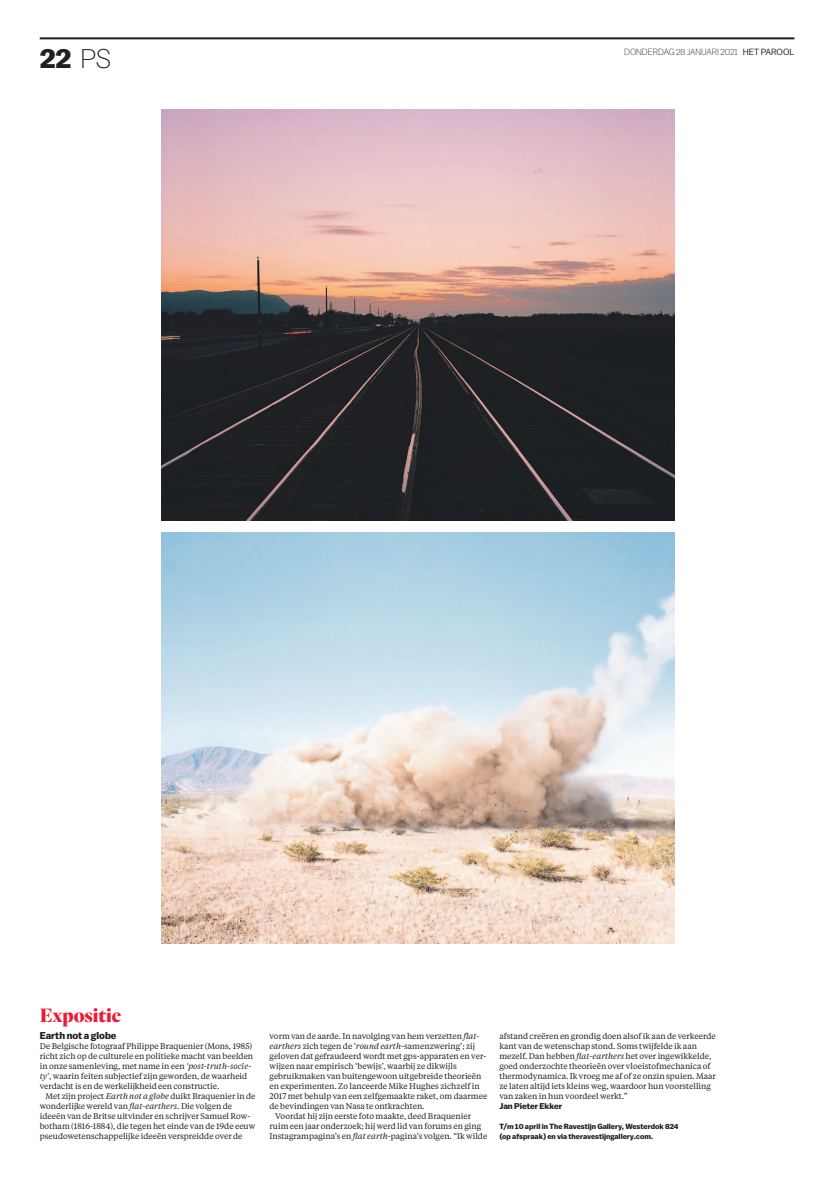
<style>
.page{position:relative;width:820px;height:1177px;background:#fff}
.page>*{position:absolute;margin:0;border:0;box-sizing:border-box;transform-origin:0 0}
.t1{font:700 28px "Balto";color:#231f20}
.t2{font:900 20px "Quarto";color:#ed1a33}
.t3{font:700 10px "Balto";color:#231f20}
.t4{font:300 9px "Balto";color:#231f20}
.t5{font:9px "Balto";color:#231f20}
.t6{font:700 8.4px "Balto";color:#231f20}
.t7{font:8.2px/10px "Tiempos Text";color:#231f20}
.t8{font:700 7.5px/10px "Balto";color:#231f20}
.s1{font-weight:300;font-size:27px}
.s2{font-style:italic}
</style>
<div class="page">
<hr style="left:40px;top:37px;width:754px;height:2px;background:#231f20">
<img style="left:161px;top:110px;width:513px;height:411px">
<img style="left:161px;top:532px;width:513px;height:411px">
<h1 class="t1" style="left:40px;top:48px;width:73px">22 <span class="s1">PS</span></h1>
<p class="t5" style="left:742px;top:48px;width:53px">HET PAROOL</p>
<p class="t4" style="left:624px;top:48px;width:115px">DONDERDAG28 JANUARI 2021</p>
<h2 class="t2" style="left:40px;top:1008px;width:83px">Expositie</h2>
<p class="t3" style="left:40px;top:1031px;width:78px">Earth not a globe</p>
<p class="t7" style="left:40px;top:1041px;width:215px">De Belgische fotograaf Philippe Braquenier (Mons, 1985) richt zich op de culturele en politieke macht van beelden in onze samenleving, met name in een<span class="s2">‘post-truth-socie&shy;ty’</span>, waarin feiten subjectief zijn geworden, de waarheid verdacht is en de werkelijkheid een constructie.</p>
<p class="t7" style="left:40px;top:1091px;width:217px;text-indent:6px">Met zijn project <span class="s2">Earthnot a globe</span> duikt Braquenier in de wonderlijke wereld van <span class="s2">flat-earthers</span>. Die volgen de ideeën van de Britse uitvinder en schrijver Samuel Row&shy;botham (1816-1884), die tegen het einde van de 19de eeuw pseudowetenschappelijke ideeën verspreidde over de</p>
<p class="t7" style="left:269px;top:1031px;width:211px">vorm van de aarde. In navolging van hem verzetten <span class="s2">flat-</span></p>
<p class="t7" style="left:269px;top:1041px;width:207px"><span class="s2">earthers</span> zich tegen de ‘<span class="s2">roundearth</span>-samenzwering’; zij</p>
<p class="t7" style="left:269px;top:1051px;width:218px">geloven dat gefraudeerd wordt met gps-apparaten en ver-</p>
<p class="t7" style="left:269px;top:1061px;width:189px">wijzen naar empirisch ‘bewijs’, waarbij ze dikwijls</p>
<p class="t7" style="left:269px;top:1071px;width:213px">gebruikmaken van buitengewoon uitgebreide theorieën</p>
<p class="t7" style="left:269px;top:1081px;width:212px">en experimenten. Zo lanceerde Mike Hughes zichzelf in</p>
<p class="t7" style="left:269px;top:1091px;width:219px">2017 met behulp van een zelfgemaakte raket, om daarmee</p>
<p class="t7" style="left:269px;top:1101px;width:156px">de bevindingen van Nasa te ontkrachten.</p>
<p class="t7" style="left:275px;top:1111px;width:197px">Voordat hij zijn eerste foto maakte, deed Braquenier</p>
<p class="t7" style="left:269px;top:1121px;width:213px">ruim een jaar onderzoek; hij werd lid van forums en ging</p>
<p class="t7" style="left:269px;top:1131px;width:219px">Instagrampagina’s en <span class="s2">flat earth</span>-pagina’s volgen. “Ik wilde</p>
<p class="t7" style="left:499px;top:1031px;width:218px">afstand creëren en grondig doen alsof ik aan de verkeerde kant van de wetenschap stond. Soms twijfelde ik aan mezelf. Dan hebben <span class="s2">flat-earthers</span>het over ingewikkelde, goed onderzochte theorieën over vloeistofmechanica of thermodynamica. Ik vroeg me af of ze onzin spuien. Maar ze laten altijd iets kleins weg, waardoor hun voorstelling van zaken in hun voordeel werkt.”</p>
<p class="t6" style="left:499px;top:1102px;width:64px">Jan Pieter Ekker</p>
<p class="t8" style="left:499px;top:1121px;width:181px">T/m 10 april in The Ravestijn Gallery, Westerdok 824 (op afspraak) en via theravestijngallery.com.</p>
</div>
